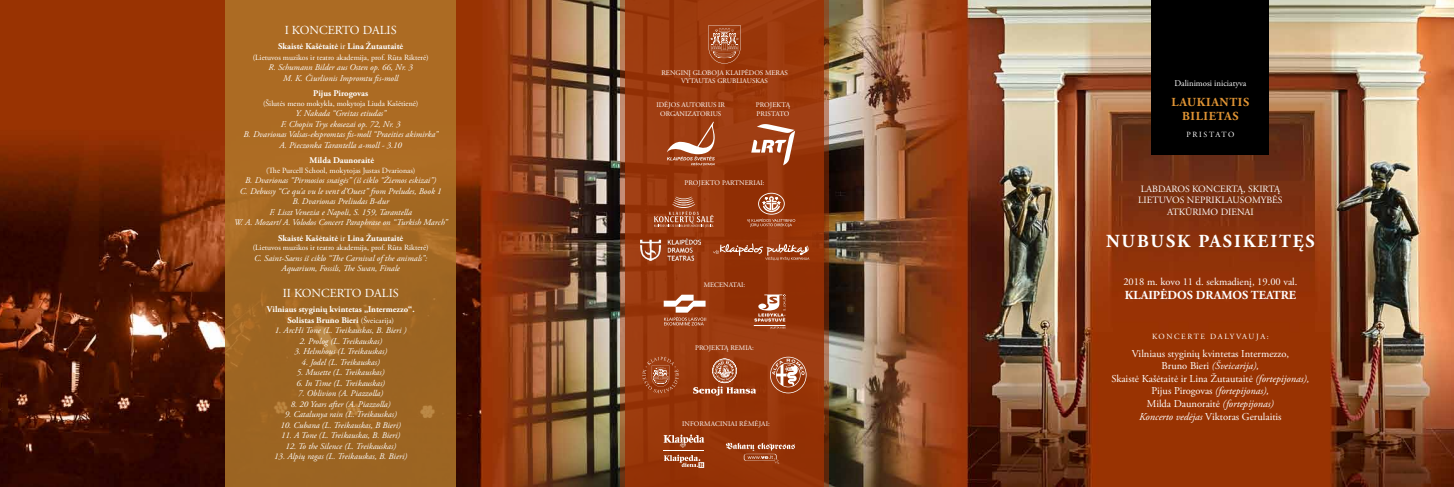
<style>
.page{position:relative;width:1454px;height:487px;background:#fff}
.page>*{position:absolute;margin:0;border:0;box-sizing:border-box;transform-origin:0 0}
.t1{font:700 18.38px "Adobe Garamond Pro";letter-spacing:.1em;color:#fff}
.t2{font:12.25px "Adobe Garamond Pro";color:#fff}
.t3{font:700 12.25px "Adobe Garamond Pro";color:#fff}
.t4{font:700 12.25px/14.7px "Adobe Garamond Pro";letter-spacing:.05em;color:#e09434;text-align:center}
.t5{font:10.5px/12.6px "Adobe Garamond Pro";color:#fff;text-align:center}
.t6{font:9.62px "Adobe Garamond Pro";color:#fff}
.t7{font:italic 8.75px/10.5px "Adobe Garamond Pro";color:#fff;text-align:center}
.t8{font:700 8.75px/10.5px "Adobe Garamond Pro";color:#fff;text-align:center}
.t9{font:8.75px "Adobe Garamond Pro";color:#fff}
.t10{font:7.88px "Adobe Garamond Pro";color:#fff}
.t11{font:7px "Adobe Garamond Pro";letter-spacing:.105em;color:#fff}
.t12{font:7px "Adobe Garamond Pro";letter-spacing:.235em;color:#fff}
.t13{font:7px "Adobe Garamond Pro";letter-spacing:.255em;color:#fff}
.t14{font:7px "Adobe Garamond Pro";color:#fff}
.t15{font:7px/8.4px "Adobe Garamond Pro";letter-spacing:.29em;color:#fff}
.s1{font-weight:400}
.s2{font-weight:400;font-size:7.88px}
.s3{font-style:italic}
</style>
<div class="page">
<img style="left:0;top:0;width:1453px;height:486px">
<div style="left:1151px;top:0;width:118px;height:154px;background:#000"></div>
<div style="left:225px;top:0;width:231px;height:486px;background:#a16723"></div>
<svg style="left:620px;top:0;width:208px;height:486px;background:#915635"></svg>
<div style="left:625px;top:0;width:198px;height:486px;background:#9c3204"></div>
<svg style="left:707px;top:23px;width:36px;height:42px"></svg>
<svg style="left:663px;top:294px;width:43px;height:31px"></svg>
<svg style="left:754px;top:294px;width:31px;height:35px"></svg>
<hr style="left:754px;top:325px;width:31px;height:1px;background:#fff">
<svg style="left:642px;top:356px;width:37px;height:37px"></svg>
<svg style="left:770px;top:356px;width:36px;height:37px"></svg>
<svg style="left:693px;top:358px;width:63px;height:37px"></svg>
<svg style="left:667px;top:121px;width:47px;height:44px"></svg>
<svg style="left:751px;top:124px;width:44px;height:41px"></svg>
<svg style="left:654px;top:196px;width:59px;height:31px"></svg>
<svg style="left:747px;top:192px;width:48px;height:35px"></svg>
<img style="left:640px;top:238px;width:60px;height:22px">
<svg style="left:713px;top:243px;width:96px;height:17px"></svg>
<svg style="left:726px;top:442px;width:69px;height:21px"></svg>
<svg style="left:664px;top:454px;width:40px;height:13px"></svg>
<hr style="left:663px;top:450px;width:41px;height:1px;background:#fff">
<svg style="left:663px;top:434px;width:41px;height:13px"></svg>
<h2 class="t2" style="left:285px;top:22px;width:52px">I KONCERTO</h2>
<h2 class="t2" style="left:363px;top:22px;width:30px">DALIS</h2>
<p class="t8" style="left:278px;top:41px;width:126px">Skaistė Kašėtaitė <span class="s1">ir</span> Lina Žutautaitė</p>
<p class="t10" style="left:253px;top:52px;width:177px">(Lietuvos muzikos ir teatro akademija, prof. Rūta Rikterė)</p>
<p class="t7" style="left:269px;top:62px;width:146px">R. Schumann Bilder aus Osten op. 66, Nr. 3<br>M. K. Čiurlionis Impromtu fis-moll</p>
<p class="t8" style="left:313px;top:88px;width:56px">Pijus Pirogovas</p>
<p class="t10" style="left:263px;top:98px;width:157px">(Šilutės meno mokykla, mokytoja Liuda Kašėtienė)</p>
<p class="t7" style="left:243px;top:108px;width:196px">Y. Nakada “Greitas etiudas”<br>F. Chopin Trys ekosezai op. 72, Nr. 3<br>B. Dvarionas Valsas-ekspromtas fis-moll “Praeities akimirka” A. Pieczonka Tarantella a-moll - 3.10</p>
<p class="t8" style="left:310px;top:155px;width:66px">Milda Daunoraitė</p>
<p class="t10" style="left:266px;top:165px;width:151px">(The Purcell School, mokytojas Justas Dvarionas)</p>
<p class="t7" style="left:234px;top:175px;width:215px">B. Dvarionas “Pirmosios snaigės” (iš ciklo “Žiemos eskizai”)<br>C. Debussy “Ce qu’a vu le vent d’Ouest” from Preludes, Book 1<br>B. Dvarionas Preliudas B-dur<br>F. Liszt Venezia e Napoli, S. 159, Tarantella<br>W. A. Mozart/ A. Volodos Concert Paraphrase on “Turkish March”</p>
<p class="t8" style="left:278px;top:233px;width:126px">Skaistė Kašėtaitė <span class="s1">ir</span> Lina Žutautaitė</p>
<p class="t10" style="left:253px;top:243px;width:177px">(Lietuvos muzikos ir teatro akademija, prof. Rūta Rikterė)</p>
<p class="t7" style="left:254px;top:253px;width:174px">C. Saint-Saens iš ciklo “The Carnival of the animals”:<br>Aquarium, Fossils, The Swan, Finale</p>
<h2 class="t2" style="left:283px;top:285px;width:56px">II KONCERTO</h2>
<h2 class="t2" style="left:365px;top:285px;width:30px">DALIS</h2>
<p class="t8" style="left:267px;top:304px;width:149px">Vilniaus styginių kvintetas „Intermezzo“.<br>Solistas Bruno Bieri <span class="s2">(Šveicarija)</span></p>
<p class="t7" style="left:275px;top:325px;width:133px">1. ArcHi Tone (L. Treikauskas, B. Bieri )</p>
<p class="t7" style="left:299px;top:335px;width:84px">2. Prolog (L. Treikauskas)</p>
<p class="t7" style="left:294px;top:346px;width:94px">3. Helmhous (L Treikauskas)</p>
<p class="t7" style="left:302px;top:356px;width:80px">4. Jodel (L. Treikauskas)</p>
<p class="t7" style="left:297px;top:367px;width:89px">5. Musette (L. Treikauskas)</p>
<p class="t7" style="left:296px;top:377px;width:90px">6. In Time (L. Treikauskas)</p>
<p class="t7" style="left:298px;top:388px;width:87px">7. Oblivion (A. Piazzolla)</p>
<p class="t7" style="left:291px;top:398px;width:101px">8. 20 Years after (A. Piazzolla)</p>
<p class="t7" style="left:285px;top:409px;width:114px">9. Catalunya rain (L. Treikauskas)</p>
<p class="t7" style="left:280px;top:419px;width:122px">10. Cubana (L. Treikauskas, B Bieri)</p>
<p class="t7" style="left:281px;top:430px;width:121px">11. A Tone (L. Treikauskas, B. Bieri)</p>
<p class="t7" style="left:285px;top:440px;width:112px">12. To the Silence (L. Treikauskas)</p>
<p class="t7" style="left:274px;top:451px;width:134px">13. Alpių ragas (L. Treikauskas, B. Bieri)</p>
<p class="t11" style="left:661px;top:68px;width:6px">RENGINĮ</p>
<p class="t11" style="left:692px;top:68px;width:15px">GLOBO</p>
<p class="t14" style="left:717px;top:68px;width:60px">JA KLAIPĖDOS MERAS</p>
<p class="t11" style="left:681px;top:77px;width:15px">VYTAUTAS</p>
<p class="t11" style="left:717px;top:77px;width:6px">GRUB</p>
<p class="t11" style="left:736px;top:77px;width:9px">LIAUS</p>
<p class="t11" style="left:755px;top:77px;width:10px">KAS</p>
<p class="t11" style="left:656px;top:101px;width:31px">IDĖJOS AUTORIUS</p>
<p class="t11" style="left:718px;top:101px;width:5px">IR</p>
<p class="t11" style="left:660px;top:109px;width:6px">ORGANI</p>
<p class="t11" style="left:687px;top:109px;width:10px">ZATORIUS</p>
<p class="t15" style="left:756px;top:101px;width:35px">Projektą pristato</p>
<p class="t13" style="left:684px;top:178px;width:81px">Projekto partneriai:</p>
<p class="t11" style="left:704px;top:280px;width:21px">MECENATAI</p>
<p class="t11" style="left:743px;top:280px;width:3px">:</p>
<p class="t11" style="left:695px;top:343px;width:60px">PROJEKTĄ REMIA:</p>
<p class="t12" style="left:682px;top:419px;width:89px">Informaciniai rėmėjai:</p>
<p class="t9" style="left:1174px;top:78px;width:74px">Dalinimosi iniciatyva</p>
<h2 class="t4" style="left:1171px;top:94px;width:79px">LAUKIANTIS<br>BILIETAS</h2>
<p class="t10" style="left:1186px;top:130px;width:49px">Pr ist at o</p>
<p class="t6" style="left:1140px;top:182px;width:32px">LAB DAROS</p>
<p class="t6" style="left:1192px;top:182px;width:35px">KONCERTĄ</p>
<p class="t6" style="left:1243px;top:182px;width:23px">, SKIRTĄ</p>
<p class="t6" style="left:1138px;top:194px;width:12px">LIETU</p>
<p class="t6" style="left:1166px;top:194px;width:69px">VOS NEPRIKLAUSO</p>
<p class="t6" style="left:1252px;top:194px;width:21px">MYBĖS</p>
<p class="t6" style="left:1167px;top:205px;width:68px">ATKŪRIMO DIENAI</p>
<h1 class="t1" style="left:1106px;top:230px;width:210px">NUBUSK PASIKEITĘS</h1>
<p class="t5" style="left:1123px;top:275px;width:176px">2018 m. kovo 11 d. sekmadienį, 19.00 val.</p>
<h2 class="t3" style="left:1124px;top:288px;width:173px">KLAIPĖDOS DRAMOS TEATRE</h2>
<p class="t10" style="left:1152px;top:331px;width:37px">KON CERTE</p>
<p class="t10" style="left:1210px;top:331px;width:60px">DALYVAU JA:</p>
<p class="t5" style="left:1111px;top:347px;width:200px">Vilniaus styginių kvintetas Intermezzo,<br>Bruno Bieri <span class="s3">(Šveicarija),<br></span>Skaistė Kašėtaitė ir Lina Žutautaitė <span class="s3">(fortepijonas), </span>Pijus Pirogovas <span class="s3">(fortepijonas),<br></span>Milda Daunoraitė <span class="s3">(fortepijonas)<br>Koncerto vedėjas</span> Viktoras Gerulaitis</p>
</div>
